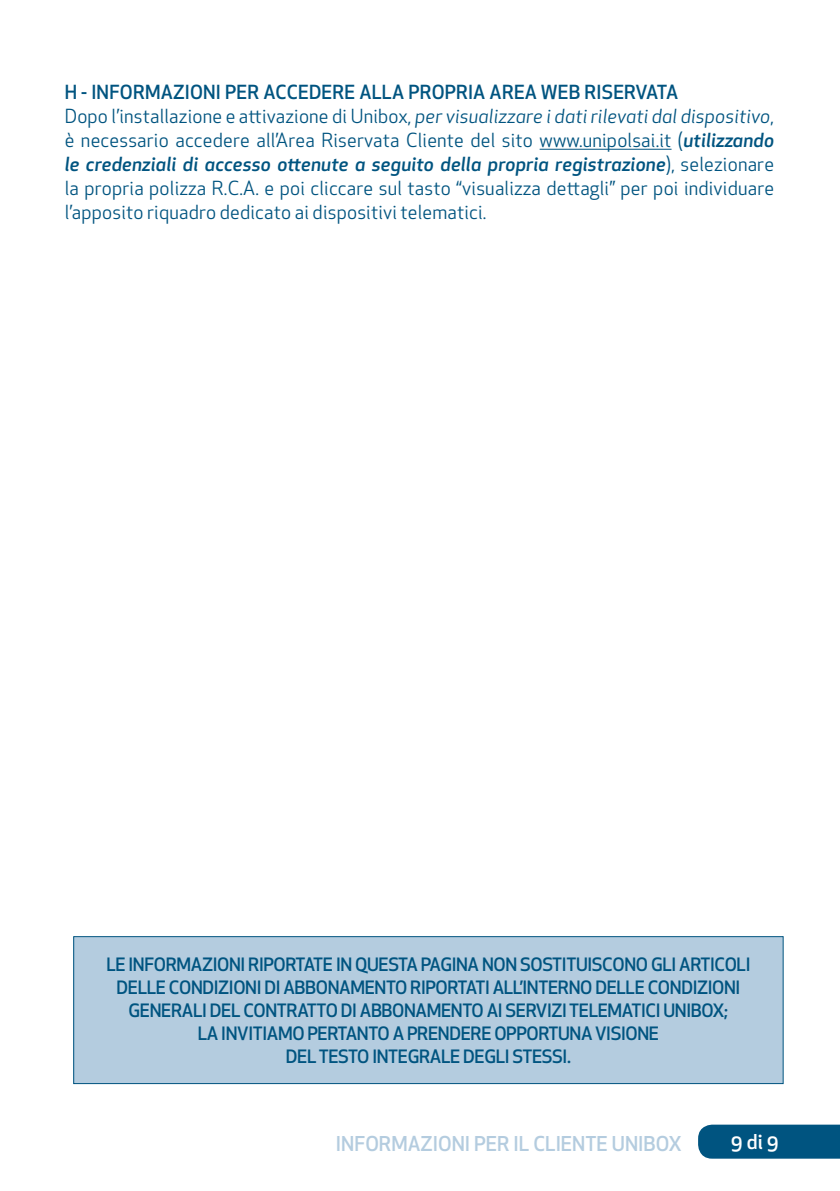
<style>
.page{position:relative;width:840px;height:1191px;background:#fff}
.page>*{position:absolute;margin:0;border:0;box-sizing:border-box;transform-origin:0 0}
.t1{font:500 20px "Apex New";color:#b4ccdf}
.t2{font:500 20px "Apex New";color:#fff}
.t3{font:19px/24px "Apex New";letter-spacing:.01em;color:#005480}
.t4{font:500 18px/23px "Apex New";letter-spacing:-.02em;color:#005480;text-align:center}
.s1{font-weight:500}
.s2{font-style:italic}
.s3{font-weight:500;font-style:italic}
</style>
<div class="page">
<div style="left:698px;top:1124px;width:141px;height:34px;background:#005480"></div>
<div style="left:74px;top:936px;width:708px;height:147px;background:#b4ccdf"></div>
<div style="left:73px;top:936px;width:710px;height:148px;border:1px solid #005480"></div>
<hr style="left:539px;top:149px;width:132px;height:1px;background:#005480">
<p class="t3" style="left:65px;top:80px;width:710px"><span class="s1">H - INFORMAZIONI PER ACCEDERE ALLA PROPRIA AREA WEB RISERVATA<br></span>Dopo l’installazione e attivazione di Unibox, <span class="s2">per visualizzare i dati rilevati dal dispositivo</span>, è necessario accedere all’Area Riservata Cliente del sito www.unipolsai.it (<span class="s3">utilizzando le credenziali di accesso ottenute a seguito della propria registrazione</span>), selezionare la propria polizza R.C.A. e poi cliccare sul tasto “visualizza dettagli” per poi individuare l’apposito riquadro dedicato ai dispositivi telematici.</p>
<p class="t4" style="left:106px;top:952px;width:645px">LE INFORMAZIONI RIPORTATE IN QUESTA PAGINA NON SOSTITUISCONO GLI ARTICOLI DELLE CONDIZIONI DI ABBONAMENTO RIPORTATI ALL’INTERNO DELLE CONDIZIONI GENERALI DEL CONTRATTO DI ABBONAMENTO AI SERVIZI TELEMATICI UNIBOX;<br>LA INVITIAMO PERTANTO A PRENDERE OPPORTUNA VISIONE<br>DEL TESTO INTEGRALE DEGLI STESSI.</p>
<p class="t1" style="left:336px;top:1130px;width:347px">INFORMAZIONI PER IL CLIENTE UNIBOX</p>
<p class="t2" style="left:730px;top:1127px;width:49px">9 di 9</p>
</div>
